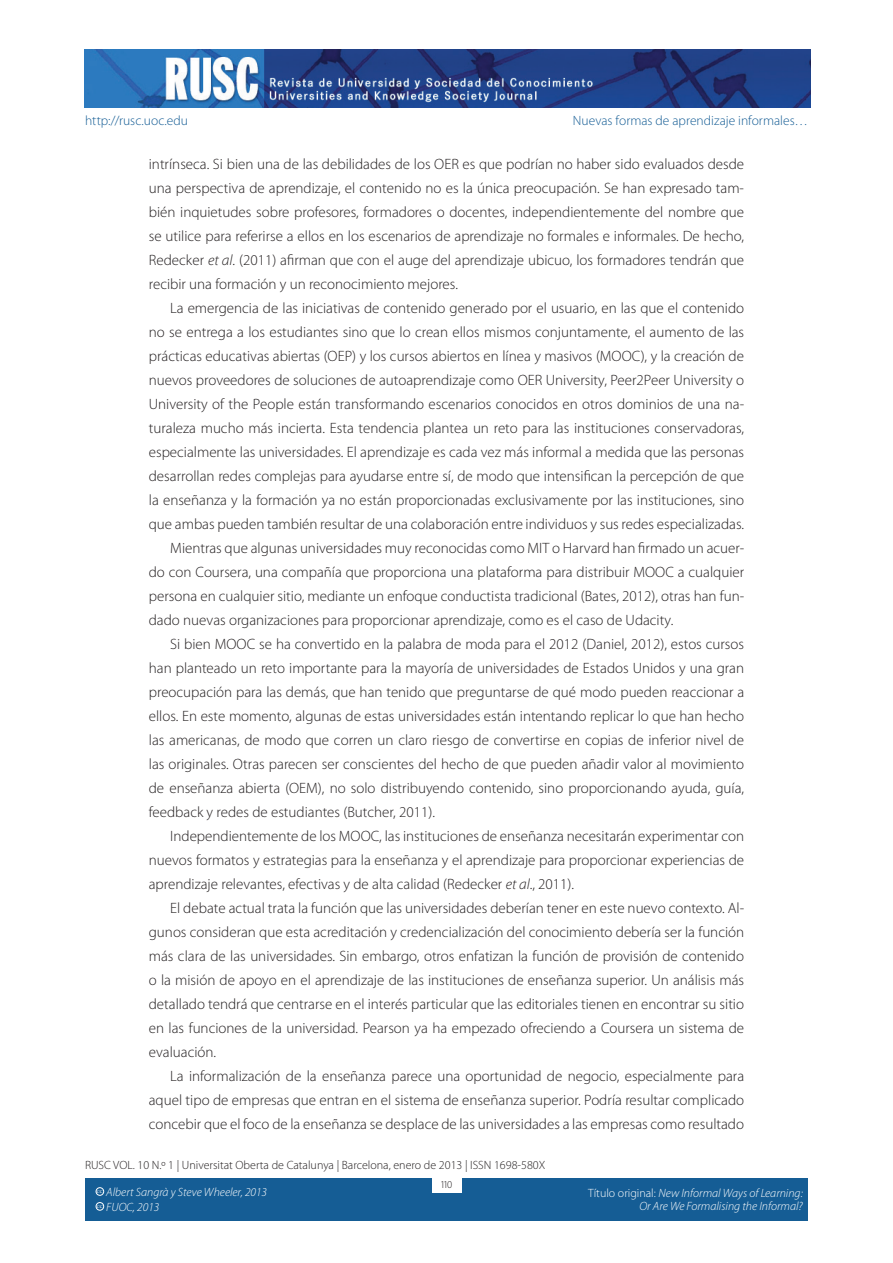
<style>
.page{position:relative;width:893px;height:1263px;background:#fff}
.page>*{position:absolute;margin:0;border:0;box-sizing:border-box;transform-origin:0 0}
.t1{font:300 15px/24px "Myriad Pro";color:#231f20;text-align:justify}
.t2{font:300 13.5px "Myriad Pro";color:#155d95}
.t3{font:italic 300 12px/15px "Myriad Pro";color:#fff}
.t4{font:300 12px "Myriad Pro";color:#231f20}
.t5{font:600 3.9px "Adobe Caslon Pro";color:#fff}
.s1{font-style:italic}
.s2{font-style:normal}
</style>
<div class="page">
<div style="left:85px;top:1178px;width:723px;height:42px;background:#155d95"></div>
<div style="left:432px;top:1176px;width:29px;height:17px;background:#fff"></div>
<div style="left:96px;top:1187px;width:8px;height:8px;border:1px solid #fff;border-radius:50%"></div>
<div style="left:96px;top:1202px;width:8px;height:8px;border:1px solid #fff;border-radius:50%"></div>
<img style="left:85px;top:50px;width:725px;height:57px">
<p class="t2" style="left:85px;top:113px;width:105px">http://rusc.uoc.edu</p>
<p class="t2" style="left:573px;top:113px;width:236px">Nuevas formas de aprendizaje informales…</p>
<p class="t1" style="left:149px;top:152px;width:597px">intrínseca. Si bien una de las debilidades de los OER es que podrían no haber sido evaluados desde una perspectiva de aprendizaje, el contenido no es la única preocupación. Se han expresado tam&shy;bién inquietudes sobre profesores, formadores o docentes, independientemente del nombre que se utilice para referirse a ellos en los escenarios de aprendizaje no formales e informales. De hecho, Redecker <span class="s1">et al</span>. (2011) afirman que con el auge del aprendizaje ubicuo, los formadores tendrán que recibir una formación y un reconocimiento mejores.</p>
<p class="t1" style="left:170px;top:296px;width:576px">La emergencia de las iniciativas de contenido generado por el usuario, en las que el contenido</p>
<p class="t1" style="left:149px;top:320px;width:597px">no se entrega a los estudiantes sino que lo crean ellos mismos conjuntamente, el aumento de las</p>
<p class="t1" style="left:149px;top:344px;width:597px">prácticas educativas abiertas (OEP) y los cursos abiertos en línea y masivos (MOOC), y la creación de</p>
<p class="t1" style="left:149px;top:368px;width:597px">nuevos proveedores de soluciones de autoaprendizaje como OER University, Peer2Peer University o</p>
<p class="t1" style="left:149px;top:392px;width:597px">University of the People están transformando escenarios conocidos en otros dominios de una na-</p>
<p class="t1" style="left:149px;top:416px;width:597px">turaleza mucho más incierta. Esta tendencia plantea un reto para las instituciones conservadoras,</p>
<p class="t1" style="left:149px;top:440px;width:597px">especialmente las universidades. El aprendizaje es cada vez más informal a medida que las personas</p>
<p class="t1" style="left:149px;top:464px;width:597px">desarrollan redes complejas para ayudarse entre sí, de modo que intensifican la percepción de que</p>
<p class="t1" style="left:149px;top:488px;width:597px">la enseñanza y la formación ya no están proporcionadas exclusivamente por las instituciones, sino</p>
<p class="t1" style="left:149px;top:512px;width:597px">que ambas pueden también resultar de una colaboración entre individuos y sus redes especializadas.</p>
<p class="t1" style="left:170px;top:536px;width:576px">Mientras que algunas universidades muy reconocidas como MIT o Harvard han firmado un acuer-</p>
<p class="t1" style="left:149px;top:560px;width:597px">do con Coursera, una compañía que proporciona una plataforma para distribuir MOOC a cualquier</p>
<p class="t1" style="left:149px;top:584px;width:597px">persona en cualquier sitio, mediante un enfoque conductista tradicional (Bates, 2012), otras han fun-</p>
<p class="t1" style="left:149px;top:608px;width:526px">dado nuevas organizaciones para proporcionar aprendizaje, como es el caso de Udacity.</p>
<p class="t1" style="left:170px;top:632px;width:576px">Si bien MOOC se ha convertido en la palabra de moda para el 2012 (Daniel, 2012), estos cursos</p>
<p class="t1" style="left:149px;top:656px;width:597px">han planteado un reto importante para la mayoría de universidades de Estados Unidos y una gran</p>
<p class="t1" style="left:149px;top:680px;width:597px">preocupación para las demás, que han tenido que preguntarse de qué modo pueden reaccionar a</p>
<p class="t1" style="left:149px;top:704px;width:597px">ellos. En este momento, algunas de estas universidades están intentando replicar lo que han hecho</p>
<p class="t1" style="left:149px;top:728px;width:597px">las americanas, de modo que corren un claro riesgo de convertirse en copias de inferior nivel de</p>
<p class="t1" style="left:149px;top:752px;width:597px">las originales. Otras parecen ser conscientes del hecho de que pueden añadir valor al movimiento</p>
<p class="t1" style="left:149px;top:776px;width:597px">de enseñanza abierta (OEM), no solo distribuyendo contenido, sino proporcionando ayuda, guía,</p>
<p class="t1" style="left:149px;top:800px;width:288px">feedback y redes de estudiantes (Butcher, 2011).</p>
<p class="t1" style="left:170px;top:824px;width:576px">Independientemente de los MOOC, las instituciones de enseñanza necesitarán experimentar con</p>
<p class="t1" style="left:149px;top:848px;width:597px">nuevos formatos y estrategias para la enseñanza y el aprendizaje para proporcionar experiencias de</p>
<p class="t1" style="left:149px;top:872px;width:427px">aprendizaje relevantes, efectivas y de alta calidad (Redecker <span class="s1">et al</span>., 2011).</p>
<p class="t1" style="left:170px;top:896px;width:576px">El debate actual trata la función que las universidades deberían tener en este nuevo contexto. Al-</p>
<p class="t1" style="left:149px;top:920px;width:597px">gunos consideran que esta acreditación y credencialización del conocimiento debería ser la función</p>
<p class="t1" style="left:149px;top:944px;width:597px">más clara de las universidades. Sin embargo, otros enfatizan la función de provisión de contenido</p>
<p class="t1" style="left:149px;top:968px;width:597px">o la misión de apoyo en el aprendizaje de las instituciones de enseñanza superior. Un análisis más</p>
<p class="t1" style="left:149px;top:992px;width:597px">detallado tendrá que centrarse en el interés particular que las editoriales tienen en encontrar su sitio</p>
<p class="t1" style="left:149px;top:1016px;width:597px">en las funciones de la universidad. Pearson ya ha empezado ofreciendo a Coursera un sistema de</p>
<p class="t1" style="left:149px;top:1040px;width:69px">evaluación.</p>
<p class="t1" style="left:170px;top:1064px;width:576px">La informalización de la enseñanza parece una oportunidad de negocio, especialmente para</p>
<p class="t1" style="left:149px;top:1088px;width:597px">aquel tipo de empresas que entran en el sistema de enseñanza superior. Podría resultar complicado</p>
<p class="t1" style="left:149px;top:1112px;width:597px">concebir que el foco de la enseñanza se desplace de las universidades a las empresas como resultado</p>
<p class="t4" style="left:85px;top:1158px;width:462px">RUSC VOL. 10 N.º 1 | Universitat Oberta de Catalunya | Barcelona, enero de 2013 | ISSN 1698-580X</p>
<p class="t3" style="left:106px;top:1185px;width:162px">Albert Sangrà y Steve Wheeler, 2013<br>FUOC, 2013</p>
<p class="t5" style="left:97px;top:1189px;width:7px">CC</p>
<p class="t5" style="left:97px;top:1204px;width:7px">CC</p>
<p class="t3" style="left:588px;top:1186px;width:216px;line-height:13.5px;text-align:right"><span class="s2">Título original:</span> New Informal Ways of Learning:<br>Or Are We Formalising the Informal?</p>
</div>
